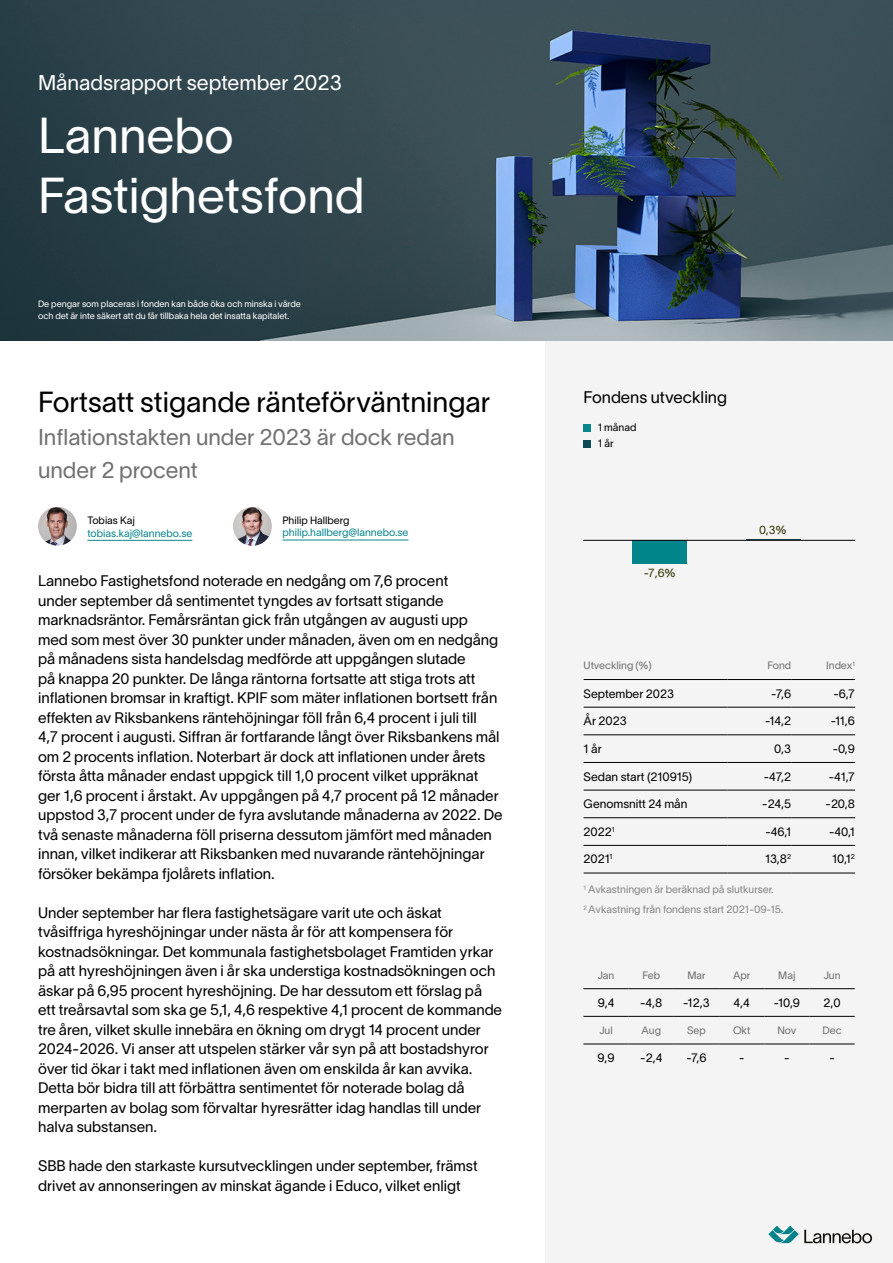
<style>
.page{position:relative;width:893px;height:1263px;background:#fff}
.page>*{position:absolute;margin:0;border:0;box-sizing:border-box;transform-origin:0 0}
.t1{font:49.5px/59.4px "Lausanne 300";color:#fff}
.t2{font:28.5px "Lausanne 300";color:#000}
.t3{font:22.5px/33px "Lausanne 300";color:#717171}
.t4{font:21px "Lausanne 300";color:#fff}
.t5{font:16.5px "Lausanne 300";color:#000}
.t6{font:15px/19.5px "Lausanne 300";color:#000}
.t7{font:12px "Lausanne 300";color:#000}
.t8{font:11.55px "Lausanne 300";color:#330}
.t9{font:10.5px/20.1px "Lausanne 300";color:#868686}
.t10{font:10.5px "Lausanne 300";color:#707070}
.t11{font:10.5px "Lausanne 300";color:#09868c}
.t12{font:10.5px/16.4px "Lausanne 300";color:#000}
.t13{font:9px/12px "Lausanne 300";color:#fff}
</style>
<div class="page">
<div style="left:546px;top:340px;width:347px;height:923px;background:#f5f4f4"></div>
<img style="left:0;top:0;width:893px;height:340px">
<div style="left:632px;top:540px;width:55px;height:24px;background:#00858b"></div>
<hr style="left:583px;top:540px;width:272px;height:1px;background:#000">
<hr style="left:584px;top:679px;width:143px;height:1px;background:#000">
<hr style="left:727px;top:679px;width:64px;height:1px;background:#000">
<hr style="left:791px;top:679px;width:64px;height:1px;background:#000">
<hr style="left:584px;top:707px;width:143px;height:1px;background:#000">
<hr style="left:727px;top:707px;width:64px;height:1px;background:#000">
<hr style="left:791px;top:707px;width:64px;height:1px;background:#000">
<hr style="left:584px;top:734px;width:143px;height:1px;background:#000">
<hr style="left:727px;top:734px;width:64px;height:1px;background:#000">
<hr style="left:791px;top:734px;width:64px;height:1px;background:#000">
<hr style="left:584px;top:762px;width:143px;height:1px;background:#000">
<hr style="left:727px;top:762px;width:64px;height:1px;background:#000">
<hr style="left:791px;top:762px;width:64px;height:1px;background:#000">
<hr style="left:584px;top:790px;width:143px;height:1px;background:#000">
<hr style="left:727px;top:790px;width:64px;height:1px;background:#000">
<hr style="left:791px;top:790px;width:64px;height:1px;background:#000">
<hr style="left:584px;top:817px;width:143px;height:1px;background:#000">
<hr style="left:727px;top:817px;width:64px;height:1px;background:#000">
<hr style="left:791px;top:817px;width:64px;height:1px;background:#000">
<hr style="left:584px;top:845px;width:143px;height:1px;background:#000">
<hr style="left:727px;top:845px;width:64px;height:1px;background:#000">
<hr style="left:791px;top:845px;width:64px;height:1px;background:#000">
<hr style="left:584px;top:873px;width:143px;height:1px;background:#000">
<hr style="left:727px;top:873px;width:64px;height:1px;background:#000">
<hr style="left:791px;top:873px;width:64px;height:1px;background:#000">
<hr style="left:583px;top:988px;width:46px;height:1px;background:#000">
<hr style="left:629px;top:988px;width:45px;height:1px;background:#000">
<hr style="left:674px;top:988px;width:45px;height:1px;background:#000">
<hr style="left:719px;top:988px;width:45px;height:1px;background:#000">
<hr style="left:764px;top:988px;width:45px;height:1px;background:#000">
<hr style="left:809px;top:988px;width:46px;height:1px;background:#000">
<hr style="left:583px;top:1016px;width:46px;height:1px;background:#000">
<hr style="left:629px;top:1016px;width:45px;height:1px;background:#000">
<hr style="left:674px;top:1016px;width:45px;height:1px;background:#000">
<hr style="left:719px;top:1016px;width:45px;height:1px;background:#000">
<hr style="left:764px;top:1016px;width:45px;height:1px;background:#000">
<hr style="left:809px;top:1016px;width:46px;height:1px;background:#000">
<hr style="left:583px;top:1044px;width:46px;height:1px;background:#000">
<hr style="left:629px;top:1044px;width:45px;height:1px;background:#000">
<hr style="left:674px;top:1044px;width:45px;height:1px;background:#000">
<hr style="left:719px;top:1044px;width:45px;height:1px;background:#000">
<hr style="left:764px;top:1044px;width:45px;height:1px;background:#000">
<hr style="left:809px;top:1044px;width:46px;height:1px;background:#000">
<div style="left:584px;top:424px;width:7px;height:7px;background:#09868c"></div>
<div style="left:584px;top:440px;width:7px;height:7px;background:#0a4856"></div>
<svg style="left:768px;top:1226px;width:104px;height:17px"></svg>
<img style="left:38px;top:507px;width:39px;height:39px;border-radius:19px">
<img style="left:233px;top:507px;width:39px;height:39px;border-radius:19px">
<hr style="left:87px;top:540px;width:105px;height:1px;background:#09868c">
<hr style="left:282px;top:540px;width:126px;height:1px;background:#09868c">
<h3 class="t4" style="left:38px;top:70px;width:305px">Månadsrapport september 2023</h3>
<h1 class="t1" style="left:38px;top:105px;width:328px">Lannebo<br>Fastighetsfond</h1>
<p class="t13" style="left:38px;top:297px;width:264px">De pengar som placeras i fonden kan både öka och minska i värde och det är inte säkert att du får tillbaka hela det insatta kapitalet.</p>
<h2 class="t2" style="left:38px;top:384px;width:454px">Fortsatt stigande ränteförväntningar</h2>
<h3 class="t3" style="left:38px;top:420px;width:418px">Inflationstakten under 2023 är dock redan under 2 procent</h3>
<p class="t12" style="left:87px;top:512px;width:49px">Tobias Kaj</p>
<p class="t11" style="left:87px;top:526px;width:106px">tobias.kaj@lannebo.se</p>
<p class="t12" style="left:282px;top:512px;width:68px">Philip Hallberg</p>
<p class="t11" style="left:282px;top:526px;width:127px">philip.hallberg@lannebo.se</p>
<p class="t6" style="left:38px;top:571px;width:466px">Lannebo Fastighetsfond noterade en nedgång om 7,6 procent<br>under september då sentimentet tyngdes av fortsatt stigande marknadsräntor. Femårsräntan gick från utgången av augusti upp<br>med som mest över 30 punkter under månaden, även om en nedgång på månadens sista handelsdag medförde att uppgången slutade<br>på knappa 20 punkter. De långa räntorna fortsatte att stiga trots att inflationen bromsar in kraftigt. KPIF som mäter inflationen bortsett från effekten av Riksbankens räntehöjningar föll från 6,4 procent i juli till<br>4,7 procent i augusti. Siffran är fortfarande långt över Riksbankens mål om 2 procents inflation. Noterbart är dock att inflationen under årets första åtta månader endast uppgick till 1,0 procent vilket uppräknat ger 1,6 procent i årstakt. Av uppgången på 4,7 procent på 12 månader uppstod 3,7 procent under de fyra avslutande månaderna av 2022. De två senaste månaderna föll priserna dessutom jämfört med månaden innan, vilket indikerar att Riksbanken med nuvarande räntehöjningar försöker bekämpa fjolårets inflation.</p>
<p class="t6" style="left:38px;top:902px;width:466px">Under september har flera fastighetsägare varit ute och äskat tvåsiffriga hyreshöjningar under nästa år för att kompensera för kostnadsökningar. Det kommunala fastighetsbolaget Framtiden yrkar på att hyreshöjningen även i år ska understiga kostnadsökningen och äskar på 6,95 procent hyreshöjning. De har dessutom ett förslag på ett treårsavtal som ska ge 5,1, 4,6 respektive 4,1 procent de kommande tre åren, vilket skulle innebära en ökning om drygt 14 procent under 2024-2026. Vi anser att utspelen stärker vår syn på att bostadshyror över tid ökar i takt med inflationen även om enskilda år kan avvika.<br>Detta bör bidra till att förbättra sentimentet för noterade bolag då merparten av bolag som förvaltar hyresrätter idag handlas till under halva substansen.</p>
<p class="t6" style="left:38px;top:1156px;width:441px">SBB hade den starkaste kursutvecklingen under september, främst drivet av annonseringen av minskat ägande i Educo, vilket enligt</p>
<p class="t5" style="left:584px;top:386px;width:145px">Fondens utveckling</p>
<p class="t12" style="left:598px;top:419px;width:40px">1 månad<br>1 år</p>
<p class="t8" style="left:644px;top:566px;width:33px">-7,6%</p>
<p class="t8" style="left:759px;top:522px;width:29px">0,3%</p>
<p class="t10" style="left:584px;top:659px;width:70px">Utveckling (%)</p>
<p class="t10" style="left:767px;top:659px;width:25px">Fond</p>
<p class="t10" style="left:826px;top:659px;width:30px">Index<sup>1</sup></p>
<p class="t7" style="left:584px;top:686px;width:92px">September 2023</p>
<p class="t7" style="left:584px;top:713px;width:45px">År 2023</p>
<p class="t7" style="left:584px;top:741px;width:20px">1 år</p>
<p class="t7" style="left:584px;top:769px;width:110px">Sedan start (210915)</p>
<p class="t7" style="left:584px;top:796px;width:105px">Genomsnitt 24 mån</p>
<p class="t7" style="left:584px;top:824px;width:33px">2022<sup>1</sup></p>
<p class="t7" style="left:765px;top:824px;width:27px">-46,1</p>
<p class="t7" style="left:829px;top:824px;width:27px">-40,1</p>
<p class="t7" style="left:584px;top:852px;width:30px">2021<sup>1</sup></p>
<p class="t7" style="left:765px;top:852px;width:28px">13,8<sup>2</sup></p>
<p class="t7" style="left:832px;top:852px;width:24px">10,1<sup>2</sup></p>
<p class="t7" style="left:771px;top:686px;width:22px">-7,6</p>
<p class="t7" style="left:833px;top:686px;width:23px">-6,7</p>
<p class="t7" style="left:765px;top:713px;width:28px">-14,2</p>
<p class="t7" style="left:831px;top:713px;width:26px">-11,6</p>
<p class="t7" style="left:774px;top:741px;width:18px">0,3</p>
<p class="t7" style="left:833px;top:741px;width:24px">-0,9</p>
<p class="t7" style="left:764px;top:769px;width:29px">-47,2</p>
<p class="t7" style="left:829px;top:769px;width:28px">-41,7</p>
<p class="t7" style="left:762px;top:796px;width:30px">-24,5</p>
<p class="t7" style="left:825px;top:796px;width:31px">-20,8</p>
<p class="t9" style="left:583px;top:879px;width:201px"><sup>1</sup> Avkastningen är beräknad på slutkurser.<br><sup>2</sup> Avkastning från fondens start 2021-09-15.</p>
<p class="t10" style="left:598px;top:968px;width:18px">Jan</p>
<p class="t10" style="left:642px;top:968px;width:19px">Feb</p>
<p class="t10" style="left:687px;top:968px;width:20px">Mar</p>
<p class="t10" style="left:733px;top:968px;width:19px">Apr</p>
<p class="t10" style="left:778px;top:968px;width:19px">Maj</p>
<p class="t10" style="left:824px;top:968px;width:18px">Jun</p>
<p class="t7" style="left:598px;top:995px;width:18px">9,4</p>
<p class="t7" style="left:640px;top:995px;width:24px">-4,8</p>
<p class="t7" style="left:683px;top:995px;width:28px">-12,3</p>
<p class="t7" style="left:733px;top:995px;width:18px">4,4</p>
<p class="t7" style="left:774px;top:995px;width:28px">-10,9</p>
<p class="t7" style="left:823px;top:995px;width:19px">2,0</p>
<p class="t10" style="left:599px;top:1023px;width:15px">Jul</p>
<p class="t10" style="left:641px;top:1023px;width:21px">Aug</p>
<p class="t10" style="left:687px;top:1023px;width:20px">Sep</p>
<p class="t10" style="left:733px;top:1023px;width:19px">Okt</p>
<p class="t10" style="left:777px;top:1023px;width:21px">Nov</p>
<p class="t10" style="left:822px;top:1023px;width:21px">Dec</p>
<p class="t7" style="left:597px;top:1050px;width:19px">9,9</p>
<p class="t7" style="left:640px;top:1050px;width:24px">-2,4</p>
<p class="t7" style="left:686px;top:1050px;width:22px">-7,6</p>
<p class="t7" style="left:739px;top:1050px;width:7px">-</p>
<p class="t7" style="left:784px;top:1050px;width:7px">-</p>
<p class="t7" style="left:829px;top:1050px;width:7px">-</p>
</div>
